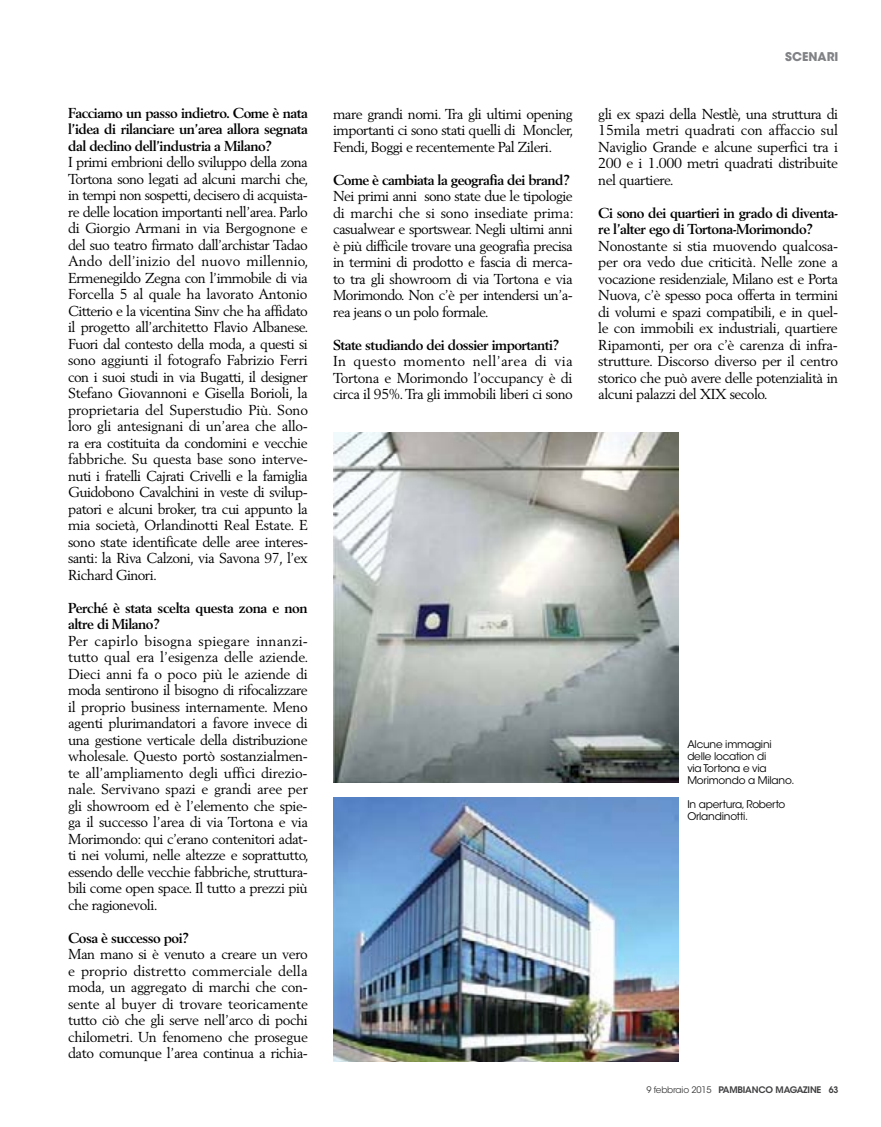
<style>
.page{position:relative;width:881px;height:1127px;background:#fff}
.page>*{position:absolute;margin:0;border:0;box-sizing:border-box;transform-origin:0 0}
.t1{font:14.25px/16.5px "Berling LT Std";letter-spacing:-.03em;color:#000}
.t2{font:700 12px "ITC Avant Garde Std";color:#808285}
.t3{font:10.5px/12px "ITC Avant Garde Std";letter-spacing:-.02em;color:#000}
.t4{font:600 9px "ITC Avant Garde Std";letter-spacing:-.02em;color:#414042}
.s1{font-weight:700}
.s2{font-weight:400}
</style>
<div class="page">
<svg style="left:677px;top:433px;width:2px;height:350px"></svg>
<img style="left:333px;top:433px;width:344px;height:350px">
<img style="left:333px;top:797px;width:345px;height:264px">
<p class="t1" style="left:68px;top:104px;width:242px"><span class="s1">Facciamo un passo indietro. Come è nata l’idea di rilanciare un’area allora segnata dal declino dell’industria a Milano?<br></span>I primi embrioni dello sviluppo della zona Tortona sono legati ad alcuni marchi che, in tempi non sospetti, decisero di acquista&shy;re delle location importanti nell’area. Parlo di Giorgio Armani in via Bergognone e del suo teatro firmato dall’archistar Tadao Ando dell’inizio del nuovo millennio, Ermenegildo Zegna con l’immobile di via Forcella 5 al quale ha lavorato Antonio Citterio e la vicentina Sinv che ha affidato il progetto all’architetto Flavio Albanese.<br>Fuori dal contesto della moda, a questi si sono aggiunti il fotografo Fabrizio Ferri con i suoi studi in via Bugatti, il designer Stefano Giovannoni e Gisella Borioli, la proprietaria del Superstudio Più. Sono loro gli antesignani di un’area che allo&shy;ra era costituita da condomini e vecchie fabbriche. Su questa base sono interve&shy;nuti i fratelli Cajrati Crivelli e la famiglia Guidobono Cavalchini in veste di svilup&shy;patori e alcuni broker, tra cui appunto la mia società, Orlandinotti Real Estate. E sono state identificate delle aree interes&shy;santi: la Riva Calzoni, via Savona 97, l’ex Richard Ginori.</p>
<p class="t1" style="left:68px;top:599px;width:242px"><span class="s1">Perché è stata scelta questa zona e non altre di Milano?<br></span>Per capirlo bisogna spiegare innanzi&shy;tutto qual era l’esigenza delle aziende.<br>Dieci anni fa o poco più le aziende di moda sentirono il bisogno di rifocalizzare il proprio business internamente. Meno agenti plurimandatori a favore invece di una gestione verticale della distribuzione wholesale. Questo portò sostanzialmen&shy;te all’ampliamento degli uffici direzio&shy;nale. Servivano spazi e grandi aree per gli showroom ed è l’elemento che spie&shy;ga il successo l’area di via Tortona e via Morimondo: qui c’erano contenitori adat&shy;ti nei volumi, nelle altezze e soprattutto, essendo delle vecchie fabbriche, struttura&shy;bili come open space. Il tutto a prezzi più che ragionevoli.</p>
<p class="t1" style="left:68px;top:929px;width:241px"><span class="s1">Cosa è successo poi?<br></span>Man mano si è venuto a creare un vero e proprio distretto commerciale della moda, un aggregato di marchi che con&shy;sente al buyer di trovare teoricamente tutto ciò che gli serve nell’arco di pochi chilometri. Un fenomeno che prosegue dato comunque l’area continua a richia-</p>
<p class="t1" style="left:333px;top:105px;width:242px;text-align:justify">mare grandi nomi. Tra gli ultimi opening importanti ci sono stati quelli di Moncler, Fendi, Boggi e recentemente Pal Zileri.</p>
<p class="t1" style="left:333px;top:171px;width:242px"><span class="s1">Come è cambiata la geografia dei brand?<br></span>Nei primi anni sono state due le tipologie di marchi che si sono insediate prima: casualwear e sportswear. Negli ultimi anni è più difficile trovare una geografia precisa in termini di prodotto e fascia di merca&shy;to tra gli showroom di via Tortona e via Morimondo. Non c’è per intendersi un’a&shy;rea jeans o un polo formale.</p>
<p class="t1" style="left:333px;top:336px;width:241px"><span class="s1">State studiando dei dossier importanti?<br></span>In questo momento nell’area di via Tortona e Morimondo l’occupancy è di circa il 95%. Tra gli immobili liberi ci sono</p>
<p class="t2" style="left:785px;top:49px;width:55px">SCENARI</p>
<p class="t1" style="left:598px;top:105px;width:241px;text-align:justify">gli ex spazi della Nestlè, una struttura di 15mila metri quadrati con affaccio sul Naviglio Grande e alcune superfici tra i 200 e i 1.000 metri quadrati distribuite nel quartiere.</p>
<p class="t1" style="left:598px;top:204px;width:241px"><span class="s1">Ci sono dei quartieri in grado di diventa&shy;re l’alter ego di Tortona-Morimondo?<br></span>Nonostante si stia muovendo qualcosa&shy;per ora vedo due criticità. Nelle zone a vocazione residenziale, Milano est e Porta Nuova, c’è spesso poca offerta in termini di volumi e spazi compatibili, e in quel&shy;le con immobili ex industriali, quartiere Ripamonti, per ora c’è carenza di infra&shy;strutture. Discorso diverso per il centro storico che può avere delle potenzialità in alcuni palazzi del XIX secolo.</p>
<p class="t3" style="left:687px;top:738px;width:108px">alcune immagini delle location di<br>via tortona e via morimondo a milano.</p>
<p class="t3" style="left:687px;top:798px;width:99px">in apertura, roberto orlandinotti.</p>
<p class="t4" style="left:646px;top:1084px;width:193px"><span class="s2">9 febbraio 2015</span> PAMBIANCO MAGAZINE 63</p>
</div>
